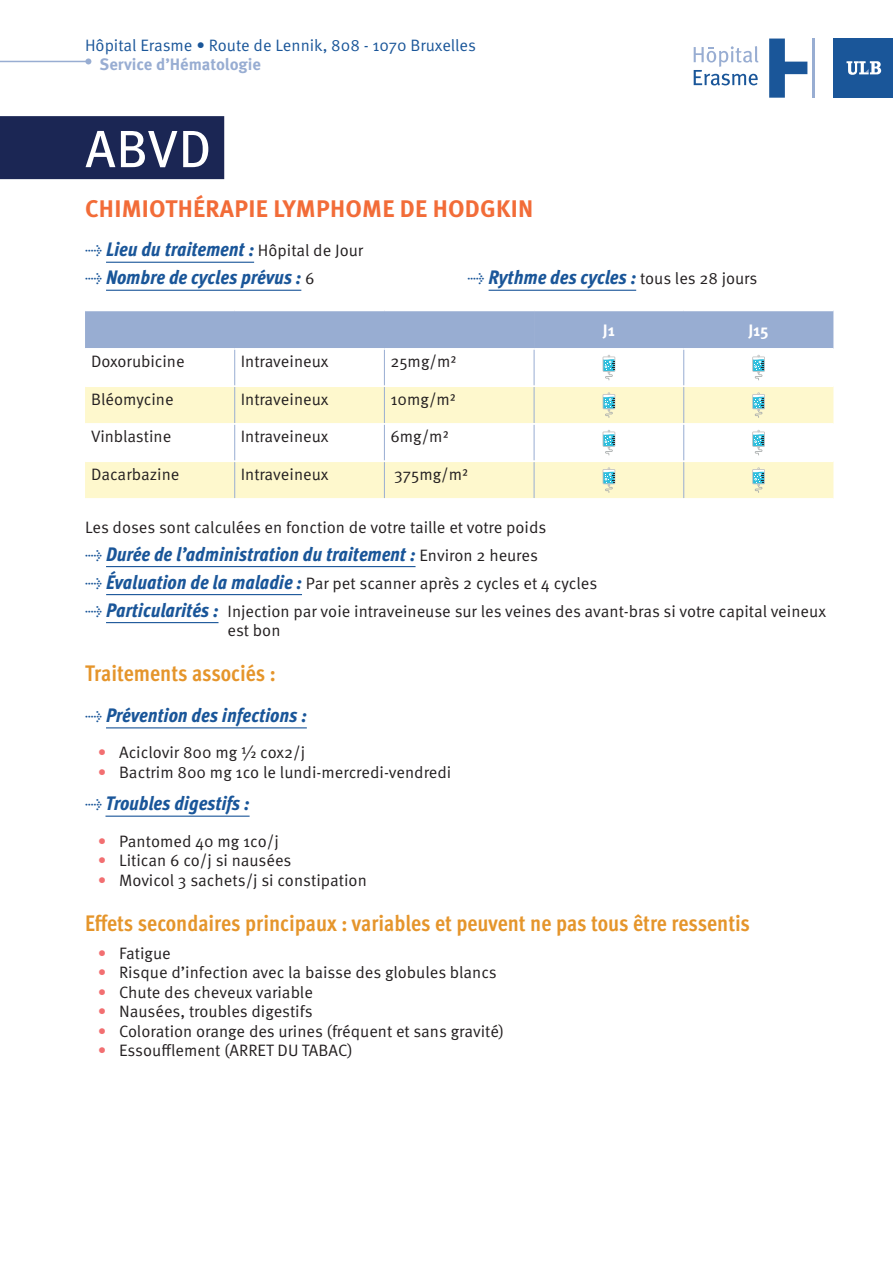
<style>
.page{position:relative;width:893px;height:1263px;background:#fff}
.page>*{position:absolute;margin:0;border:0;box-sizing:border-box;transform-origin:0 0}
.t1{font:52.5px "Meta OT";color:#fff}
.t2{font:700 24px "Meta OT";letter-spacing:.01em;color:#f26c38}
.t3{font:700 condensed 22.5px "Meta OT";color:#e5952b}
.t4{font:italic 800 condensed 19.5px "Meta OT";color:#1a5699}
.t5{font:16.5px/19.5px "Meta OT Norm";color:#231f20}
.t6{font:16.5px "Meta OT Norm";color:#1a5699}
.t7{font:700 16.5px "Meta OT";color:#98add2}
.t8{font:700 16.5px "Meta OT";color:#fff}
.s1{font-family:"Meta OT Norm";font-weight:400;font-style:normal;font-stretch:normal}
.s2{font-family:"Meta OT Norm";font-weight:400;font-style:normal;font-stretch:normal;font-size:16.5px;color:#231f20}
.s3{font-size:19.5px;color:#1a5699}
.s4{font-family:"Meta OT";font-weight:800;font-style:italic;font-stretch:condensed;font-size:19.5px;color:#1a5699}
.s5{color:#f26f71}
</style>
<div class="page">
<div style="left:833px;top:38px;width:60px;height:60px;background:#1a5699"></div>
<svg style="left:846px;top:61px;width:35px;height:14px"></svg>
<svg style="left:769px;top:39px;width:38px;height:59px"></svg>
<hr style="left:812px;top:39px;width:2px;height:59px;background:#98add2">
<svg style="left:694px;top:46px;width:64px;height:40px"></svg>
<hr style="left:0;top:61px;width:88px;height:1px;background:#98add2">
<svg style="left:85px;top:58px;width:6px;height:6px"></svg>
<div style="left:0;top:116px;width:224px;height:63px;background:#1b2654"></div>
<hr style="left:106px;top:262px;width:148px;height:1px;background:#1a5699">
<hr style="left:106px;top:290px;width:195px;height:1px;background:#1a5699">
<hr style="left:489px;top:290px;width:147px;height:1px;background:#1a5699">
<hr style="left:106px;top:566px;width:310px;height:1px;background:#1a5699">
<hr style="left:106px;top:594px;width:196px;height:1px;background:#1a5699">
<hr style="left:106px;top:622px;width:112px;height:1px;background:#1a5699">
<hr style="left:106px;top:727px;width:201px;height:1px;background:#1a5699">
<hr style="left:105px;top:816px;width:145px;height:1px;background:#1a5699">
<div style="left:85px;top:311px;width:748px;height:37px;background:#98add2"></div>
<hr style="left:234px;top:311px;width:1px;height:37px;background:#98add2">
<hr style="left:384px;top:311px;width:1px;height:37px;background:#98add2">
<hr style="left:534px;top:311px;width:1px;height:37px;background:#98add2">
<hr style="left:683px;top:311px;width:1px;height:37px;background:#98add2">
<hr style="left:234px;top:349px;width:1px;height:36px;background:#98add2">
<hr style="left:384px;top:349px;width:1px;height:36px;background:#98add2">
<hr style="left:534px;top:349px;width:1px;height:36px;background:#98add2">
<hr style="left:683px;top:349px;width:1px;height:36px;background:#98add2">
<hr style="left:234px;top:424px;width:1px;height:37px;background:#98add2">
<hr style="left:384px;top:424px;width:1px;height:37px;background:#98add2">
<hr style="left:534px;top:424px;width:1px;height:37px;background:#98add2">
<hr style="left:683px;top:424px;width:1px;height:37px;background:#98add2">
<svg style="left:603px;top:355px;width:12px;height:25px"></svg>
<svg style="left:752px;top:355px;width:13px;height:25px"></svg>
<div style="left:85px;top:387px;width:748px;height:37px;background:#fef8cd"></div>
<svg style="left:603px;top:430px;width:12px;height:25px"></svg>
<svg style="left:752px;top:430px;width:13px;height:25px"></svg>
<div style="left:85px;top:462px;width:748px;height:37px;background:#fef8cd"></div>
<p class="t6" style="left:85px;top:35px;width:393px">Hôpital Erasme • Route de Lennik, 808 - 1070 Bruxelles</p>
<p class="t7" style="left:100px;top:54px;width:163px">Service d’Hématologie</p>
<h1 class="t1" style="left:85px;top:117px;width:128px">ABVD</h1>
<h2 class="t2" style="left:85px;top:194px;width:450px">CHIMIOTHÉRAPIE LYMPHOME DE HODGKIN</h2>
<p class="t4" style="left:85px;top:237px;width:280px"><span class="s1">→</span> Lieu du traitement : <span class="s2">Hôpital de Jour</span></p>
<p class="t4" style="left:85px;top:265px;width:231px"><span class="s1">→</span> Nombre de cycles prévus : <span class="s2">6</span></p>
<p class="t4" style="left:468px;top:265px;width:291px"><span class="s1">→</span> Rythme des cycles : <span class="s2">tous les 28 jours</span></p>
<p class="t8" style="left:603px;top:320px;width:14px">J1</p>
<p class="t8" style="left:748px;top:320px;width:22px">J15</p>
<p class="t5" style="left:91px;top:352px;width:95px">Doxorubicine</p>
<p class="t5" style="left:241px;top:352px;width:89px">Intraveineux</p>
<p class="t5" style="left:390px;top:352px;width:67px">25mg/m²</p>
<p class="t5" style="left:91px;top:389px;width:84px">Bléomycine</p>
<p class="t5" style="left:241px;top:389px;width:89px">Intraveineux</p>
<p class="t5" style="left:390px;top:389px;width:67px">10mg/m²</p>
<p class="t5" style="left:91px;top:427px;width:82px">Vinblastine</p>
<p class="t5" style="left:241px;top:427px;width:89px">Intraveineux</p>
<p class="t5" style="left:390px;top:427px;width:60px">6mg/m²</p>
<p class="t5" style="left:91px;top:464px;width:90px">Dacarbazine</p>
<p class="t5" style="left:241px;top:464px;width:89px">Intraveineux</p>
<p class="t5" style="left:394px;top:464px;width:75px">375mg/m²</p>
<p class="t5" style="left:85px;top:517px;width:463px">Les doses sont calculées en fonction de votre taille et votre poids</p>
<p class="t4" style="left:85px;top:541px;width:454px"><span class="s1">→</span> Durée de l’administration du traitement : <span class="s2">Environ 2 heures</span></p>
<p class="t5" style="left:85px;top:573px;width:514px"><span class="s3">→</span> <span class="s4">Évaluation de la maladie :</span> Par pet scanner après 2 cycles et 4 cycles</p>
<p class="t5" style="left:228px;top:601px;width:600px;text-indent:-142px"><span class="s3">→</span> <span class="s4">Particularités :</span> Injection par voie intraveineuse sur les veines des avant-bras si votre capital veineux est bon</p>
<h3 class="t3" style="left:85px;top:659px;width:192px">Traitements associés :</h3>
<p class="t4" style="left:85px;top:703px;width:223px"><span class="s1">→</span> Prévention des infections :</p>
<p class="t5" style="left:98px;top:743px;width:209px"><span class="s5">•</span> Aciclovir 800 mg ½ cox2/j</p>
<p class="t5" style="left:98px;top:763px;width:355px"><span class="s5">•</span> Bactrim 800 mg 1co le lundi-mercredi-vendredi</p>
<p class="t4" style="left:85px;top:791px;width:166px"><span class="s1">→</span> Troubles digestifs :</p>
<p class="t5" style="left:98px;top:831px;width:183px"><span class="s5">•</span> Pantomed 40 mg 1co/j</p>
<p class="t5" style="left:98px;top:851px;width:195px"><span class="s5">•</span> Litican 6 co/j si nausées</p>
<p class="t5" style="left:98px;top:870px;width:271px"><span class="s5">•</span> Movicol 3 sachets/j si constipation</p>
<h3 class="t3" style="left:85px;top:908px;width:666px">Effets secondaires principaux : variables et peuvent ne pas tous être ressentis</h3>
<p class="t5" style="left:98px;top:943px;width:75px"><span class="s5">•</span> Fatigue</p>
<p class="t5" style="left:98px;top:963px;width:401px"><span class="s5">•</span> Risque d’infection avec la baisse des globules blancs</p>
<p class="t5" style="left:98px;top:982px;width:217px"><span class="s5">•</span> Chute des cheveux variable</p>
<p class="t5" style="left:98px;top:1002px;width:216px"><span class="s5">•</span> Nausées, troubles digestifs</p>
<p class="t5" style="left:98px;top:1021px;width:408px"><span class="s5">•</span> Coloration orange des urines (fréquent et sans gravité)</p>
<p class="t5" style="left:98px;top:1041px;width:257px"><span class="s5">•</span> Essoufflement (ARRET DU TABAC)</p>
</div>
